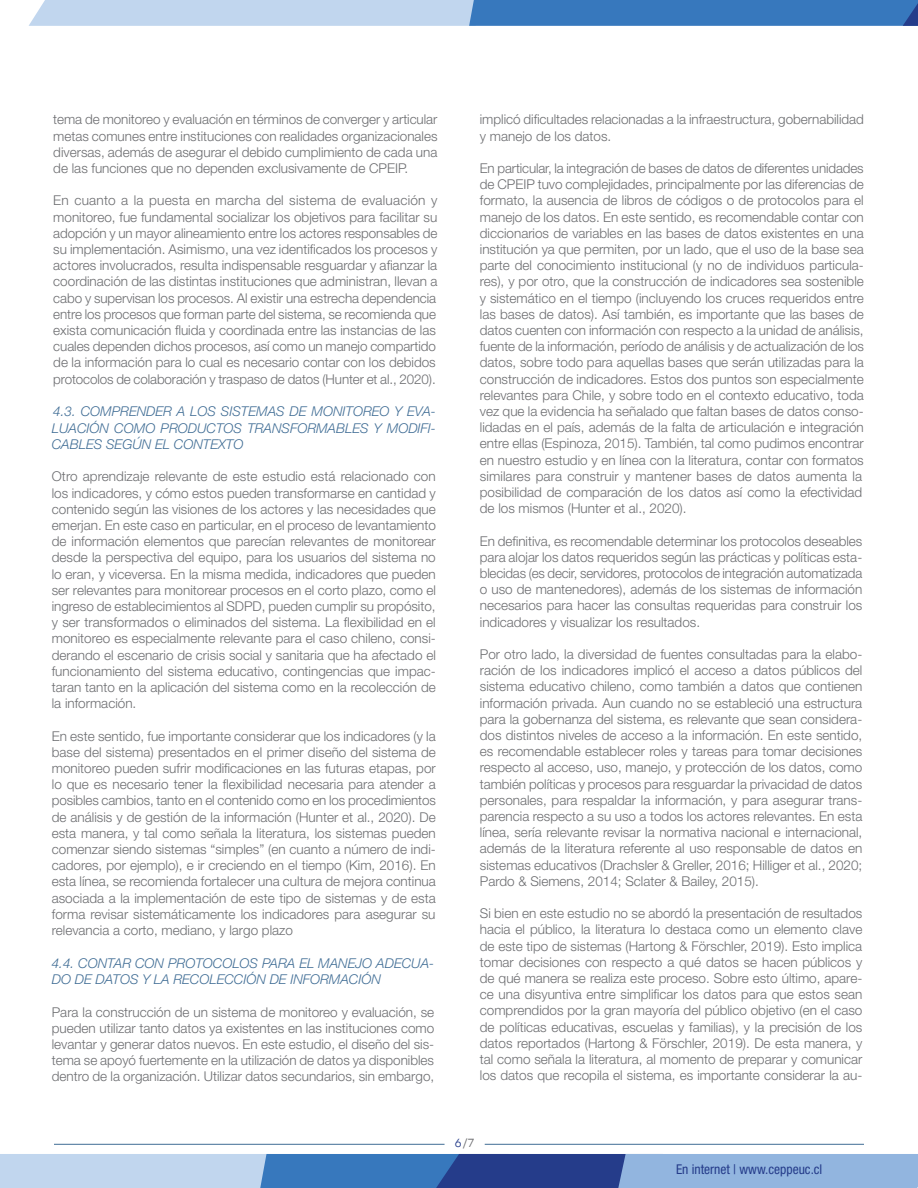
<style>
.page{position:relative;width:918px;height:1188px;background:#fff}
.page>*{position:absolute;margin:0;border:0;box-sizing:border-box;transform-origin:0 0}
.text_central{font:300 13.5px/16.2px "Helvetica Neue LT Std";color:#6c6d70;text-align:justify}
.subtitulo2{font:italic 300 13.5px/16.2px "Helvetica Neue LT Std";color:#406d95;text-align:justify}
.t1{font:condensed 13.5px "Helvetica Neue LT Std";color:#253c8a}
.t2{font:12px "Neutra Text Book Alt";color:#253c8a}
.s1{font-family:"Neutra Text Book SC";color:#6c6d70}
.s2{color:#6c6d70}
</style>
<div class="page">
<svg style="left:29px;top:0;width:889px;height:26px;background:#7ca7d5"></svg>
<svg style="left:0;top:1154px;width:918px;height:34px;background:#789bcc"></svg>
<hr style="left:54px;top:1144px;width:391px;height:1px;background:#406d95">
<hr style="left:485px;top:1144px;width:379px;height:1px;background:#406d95">
<p class="text_central" style="left:53px;top:111px;width:386px">tema de monitoreo y evaluación en términos de converger y articular metas comunes entre instituciones con realidades organizacionales diversas, además de asegurar el debido cumplimiento de cada una de las funciones que no dependen exclusivamente de CPEIP.</p>
<p class="text_central" style="left:53px;top:192px;width:386px">En cuanto a la puesta en marcha del sistema de evaluación y monitoreo, fue fundamental socializar los objetivos para facilitar su adopción y un mayor alineamiento entre los actores responsables de su implementación. Asimismo, una vez identificados los procesos y actores involucrados, resulta indispensable resguardar y afianzar la coordinación de las distintas instituciones que administran, llevan a cabo y supervisan los procesos. Al existir una estrecha dependencia entre los procesos que forman parte del sistema, se recomienda que exista comunicación fluida y coordinada entre las instancias de las cuales dependen dichos procesos, así como un manejo compartido de la información para lo cual es necesario contar con los debidos protocolos de colaboración y traspaso de datos (Hunter et al., 2020).</p>
<p class="subtitulo2" style="left:52px;top:403px;width:385px">4.3. COMPRENDER A LOS SISTEMAS DE MONITOREO Y EVA-LUACIÓN COMO PRODUCTOS TRANSFORMABLES Y MODIFI-CABLES SEGÚN EL CONTEXTO</p>
<p class="text_central" style="left:52px;top:468px;width:386px">Otro aprendizaje relevante de este estudio está relacionado con los indicadores, y cómo estos pueden transformarse en cantidad y contenido según las visiones de los actores y las necesidades que emerjan. En este caso en particular, en el proceso de levantamiento de información elementos que parecían relevantes de monitorear desde la perspectiva del equipo, para los usuarios del sistema no lo eran, y viceversa. En la misma medida, indicadores que pueden ser relevantes para monitorear procesos en el corto plazo, como el ingreso de establecimientos al SDPD, pueden cumplir su propósito, y ser transformados o eliminados del sistema. La flexibilidad en el monitoreo es especialmente relevante para el caso chileno, consi&shy;derando el escenario de crisis social y sanitaria que ha afectado el funcionamiento del sistema educativo, contingencias que impac&shy;taran tanto en la aplicación del sistema como en la recolección de la información.</p>
<p class="text_central" style="left:52px;top:727px;width:386px">En este sentido, fue importante considerar que los indicadores (y la base del sistema) presentados en el primer diseño del sistema de monitoreo pueden sufrir modificaciones en las futuras etapas, por lo que es necesario tener la flexibilidad necesaria para atender a posibles cambios, tanto en el contenido como en los procedimientos de análisis y de gestión de la información (Hunter et al., 2020). De esta manera, y tal como señala la literatura, los sistemas pueden comenzar siendo sistemas “simples” (en cuanto a número de indi&shy;cadores, por ejemplo), e ir creciendo en el tiempo (Kim, 2016). En esta línea, se recomienda fortalecer una cultura de mejora continua asociada a la implementación de este tipo de sistemas y de esta forma revisar sistemáticamente los indicadores para asegurar su relevancia a corto, mediano, y largo plazo</p>
<p class="subtitulo2" style="left:52px;top:955px;width:384px">4.4. CONTAR CON PROTOCOLOS PARA EL MANEJO ADECUA-<br>DO DE DATOS Y LA RECOLECCIÓN DE INFORMACIÓN</p>
<p class="text_central" style="left:52px;top:1003px;width:384px">Para la construcción de un sistema de monitoreo y evaluación, se pueden utilizar tanto datos ya existentes en las instituciones como levantar y generar datos nuevos. En este estudio, el diseño del sis&shy;tema se apoyó fuertemente en la utilización de datos ya disponibles dentro de la organización. Utilizar datos secundarios, sin embargo,</p>
<p class="text_central" style="left:480px;top:111px;width:386px">implicó dificultades relacionadas a la infraestructura, gobernabilidad y manejo de los datos.</p>
<p class="text_central" style="left:480px;top:160px;width:386px;text-align:left">En particular, la integración de bases de datos de diferentes unidades de CPEIP tuvo complejidades, principalmente por las diferencias de formato, la ausencia de libros de códigos o de protocolos para el manejo de los datos. En este sentido, es recomendable contar con diccionarios de variables en las bases de datos existentes en una institución ya que permiten, por un lado, que el uso de la base sea parte del conocimiento institucional (y no de individuos particula&shy;res), y por otro, que la construcción de indicadores sea sostenible y sistemático en el tiempo (incluyendo los cruces requeridos entre las bases de datos). Así también, es importante que las bases de datos cuenten con información con respecto a la unidad de análisis, fuente de la información, período de análisis y de actualización de los datos, sobre todo para aquellas bases que serán utilizadas para la construcción de indicadores. Estos dos puntos son especialmente relevantes para Chile, y sobre todo en el contexto educativo, toda vez que la evidencia ha señalado que faltan bases de datos conso&shy;lidadas en el país, además de la falta de articulación e integración entre ellas (Espinoza, 2015). También, tal como pudimos encontrar en nuestro estudio y en línea con la literatura, contar con formatos similares para construir y mantener bases de datos aumenta la posibilidad de comparación de los datos así como la efectividad de los mismos (Hunter et al., 2020).</p>
<p class="text_central" style="left:480px;top:532px;width:384px">En definitiva, es recomendable determinar los protocolos deseables para alojar los datos requeridos según las prácticas y políticas esta&shy;blecidas (es decir, servidores, protocolos de integración automatizada o uso de mantenedores), además de los sistemas de información necesarios para hacer las consultas requeridas para construir los indicadores y visualizar los resultados.</p>
<p class="text_central" style="left:480px;top:646px;width:384px">Por otro lado, la diversidad de fuentes consultadas para la elabo&shy;ración de los indicadores implicó el acceso a datos públicos del sistema educativo chileno, como también a datos que contienen información privada. Aun cuando no se estableció una estructura para la gobernanza del sistema, es relevante que sean considera&shy;dos distintos niveles de acceso a la información. En este sentido, es recomendable establecer roles y tareas para tomar decisiones respecto al acceso, uso, manejo, y protección de los datos, como también políticas y procesos para resguardar la privacidad de datos personales, para respaldar la información, y para asegurar trans&shy;parencia respecto a su uso a todos los actores relevantes. En esta línea, sería relevante revisar la normativa nacional e internacional, además de la literatura referente al uso responsable de datos en sistemas educativos (Drachsler &amp; Greller, 2016; Hilliger et al., 2020; Pardo &amp; Siemens, 2014; Sclater &amp; Bailey, 2015).</p>
<p class="text_central" style="left:480px;top:905px;width:384px">Si bien en este estudio no se abordó la presentación de resultados hacia el público, la literatura lo destaca como un elemento clave de este tipo de sistemas (Hartong &amp; Förschler, 2019). Esto implica tomar decisiones con respecto a qué datos se hacen públicos y de qué manera se realiza este proceso. Sobre esto último, apare&shy;ce una disyuntiva entre simplificar los datos para que estos sean comprendidos por la gran mayoría del público objetivo (en el caso de políticas educativas, escuelas y familias), y la precisión de los datos reportados (Hartong &amp; Förschler, 2019). De esta manera, y tal como señala la literatura, al momento de preparar y comunicar los datos que recopila el sistema, es importante considerar la au-</p>
<p class="t2" style="left:455px;top:1135px;width:21px">6<span class="s1">/</span><span class="s2">7</span></p>
<p class="t1" style="left:676px;top:1162px;width:148px">En internet | www.ceppeuc.cl</p>
</div>
